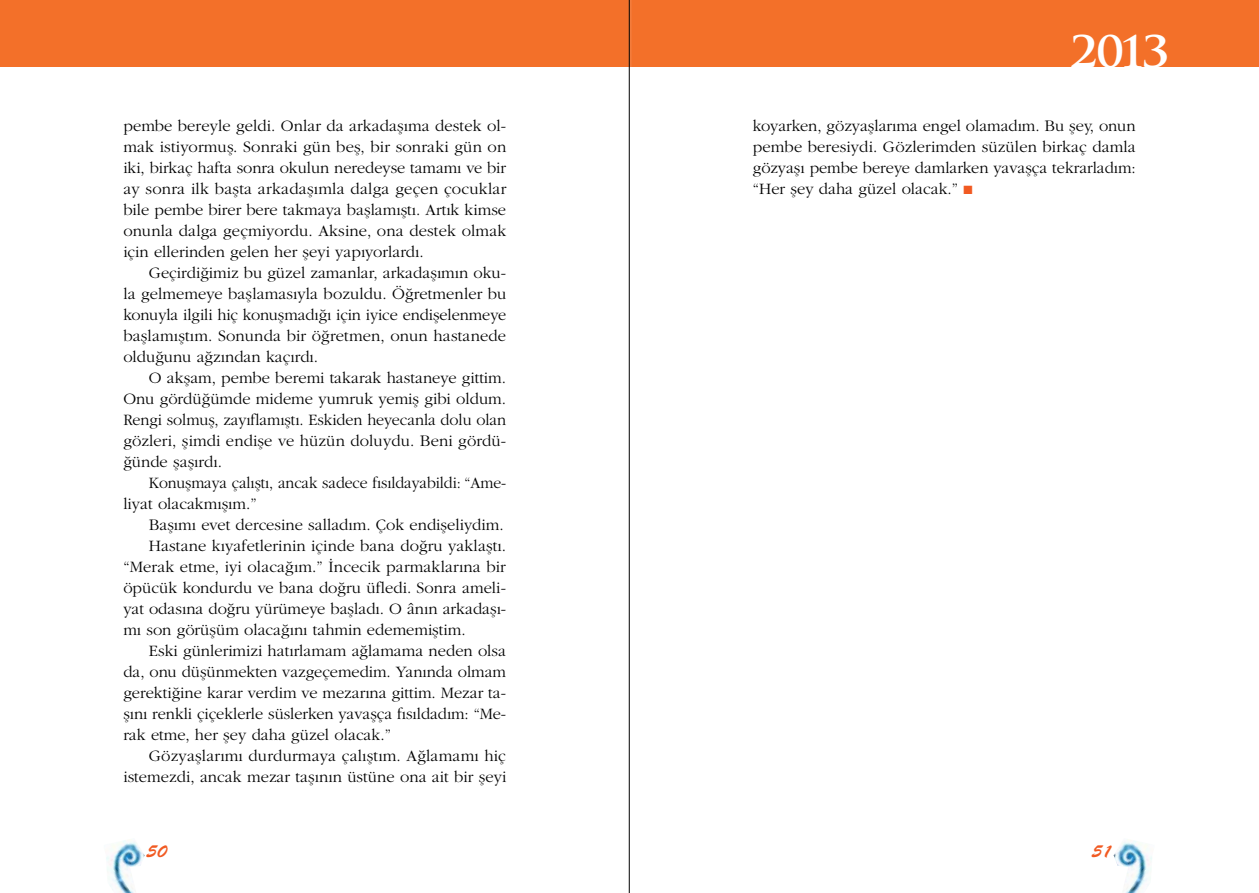
<style>
.page{position:relative;width:1259px;height:893px;background:#fff}
.page>*{position:absolute;margin:0;border:0;box-sizing:border-box;transform-origin:0 0}
.t1{font:700 49.2px "Trajan Pro";color:#fff}
.t2{font:18px "Brush Script Std";color:#f15a22}
.t3{font:16.5px/21px "Garamond Light GK";color:#000;text-align:justify}
.t4{font:16.5px/21px "Garamond Light GK";color:#000;scale:.96 1}
.s1{color:#f15a22}
</style>
<div class="page">
<div style="left:0;top:0;width:629px;height:67px;background:#f37029"></div>
<div style="left:629px;top:0;width:630px;height:67px;background:#f37029"></div>
<img style="left:1113px;top:840px;width:39px;height:53px">
<img style="left:106px;top:839px;width:39px;height:54px">
<div style="left:627px;top:0;width:5px;height:893px;background:#fff;opacity:.75"></div>
<hr style="left:629px;top:0;width:1px;height:893px;background:#000">
<p class="t3" style="left:123px;top:115px;width:384px">pembe bereyle geldi. Onlar da arkadaşıma destek ol&shy;mak istiyormuş. Sonraki gün beş, bir sonraki gün on iki, birkaç hafta sonra okulun neredeyse tamamı ve bir ay sonra ilk başta arkadaşımla dalga geçen çocuklar bile pembe birer bere takmaya başlamıştı. Artık kimse onunla dalga geçmiyordu. Aksine, ona destek olmak için ellerinden gelen her şeyi yapıyorlardı.</p>
<p class="t3" style="left:123px;top:262px;width:384px;text-indent:26px">Geçirdiğimiz bu güzel zamanlar, arkadaşımın oku&shy;la gelmemeye başlamasıyla bozuldu. Öğretmenler bu konuyla ilgili hiç konuşmadığı için iyice endişelenmeye başlamıştım. Sonunda bir öğretmen, onun hastanede olduğunu ağzından kaçırdı.</p>
<p class="t3" style="left:123px;top:367px;width:384px;text-indent:26px">O akşam, pembe beremi takarak hastaneye gittim.<br>Onu gördüğümde mideme yumruk yemiş gibi oldum.<br>Rengi solmuş, zayıflamıştı. Eskiden heyecanla dolu olan gözleri, şimdi endişe ve hüzün doluydu. Beni gördü&shy;ğünde şaşırdı.</p>
<p class="t4" style="left:123px;top:472px;width:400px;text-indent:26px">Konuşmaya çalıştı, ancak sadece fısıldayabildi: “Ame&shy;liyat olacakmışım.”</p>
<p class="t3" style="left:149px;top:514px;width:356px">Başımı evet dercesine salladım. Çok endişeliydim.</p>
<p class="t3" style="left:149px;top:535px;width:359px">Hastane kıyafetlerinin içinde bana doğru yaklaştı.</p>
<p class="t3" style="left:123px;top:556px;width:384px">“Merak etme, iyi olacağım.” İncecik parmaklarına bir</p>
<p class="t3" style="left:123px;top:577px;width:384px">öpücük kondurdu ve bana doğru üfledi. Sonra ameli-</p>
<p class="t3" style="left:123px;top:598px;width:384px">yat odasına doğru yürümeye başladı. O ânın arkadaşı-</p>
<p class="t3" style="left:123px;top:619px;width:344px">mı son görüşüm olacağını tahmin edememiştim.</p>
<p class="t3" style="left:149px;top:640px;width:359px">Eski günlerimizi hatırlamam ağlamama neden olsa</p>
<p class="t3" style="left:123px;top:661px;width:384px">da, onu düşünmekten vazgeçemedim. Yanında olmam</p>
<p class="t3" style="left:123px;top:682px;width:384px">gerektiğine karar verdim ve mezarına gittim. Mezar ta-</p>
<p class="t3" style="left:123px;top:703px;width:384px">şını renkli çiçeklerle süslerken yavaşça fısıldadım: “Me-</p>
<p class="t3" style="left:123px;top:724px;width:269px">rak etme, her şey daha güzel olacak.”</p>
<p class="t3" style="left:149px;top:745px;width:358px">Gözyaşlarımı durdurmaya çalıştım. Ağlamamı hiç</p>
<p class="t3" style="left:123px;top:766px;width:384px">istemezdi, ancak mezar taşının üstüne ona ait bir şeyi</p>
<h1 class="t1" style="left:1070px;top:18px;width:101px">2013</h1>
<p class="t3" style="left:753px;top:115px;width:384px">koyarken, gözyaşlarıma engel olamadım. Bu şey, onun pembe beresiydi. Gözlerimden süzülen birkaç damla gözyaşı pembe bereye damlarken yavaşça tekrarladım: “Her şey daha güzel olacak.” <span class="s1">■</span></p>
<p class="t2" style="left:146px;top:841px;width:22px">50</p>
<p class="t2" style="left:1092px;top:841px;width:22px">51</p>
</div>
